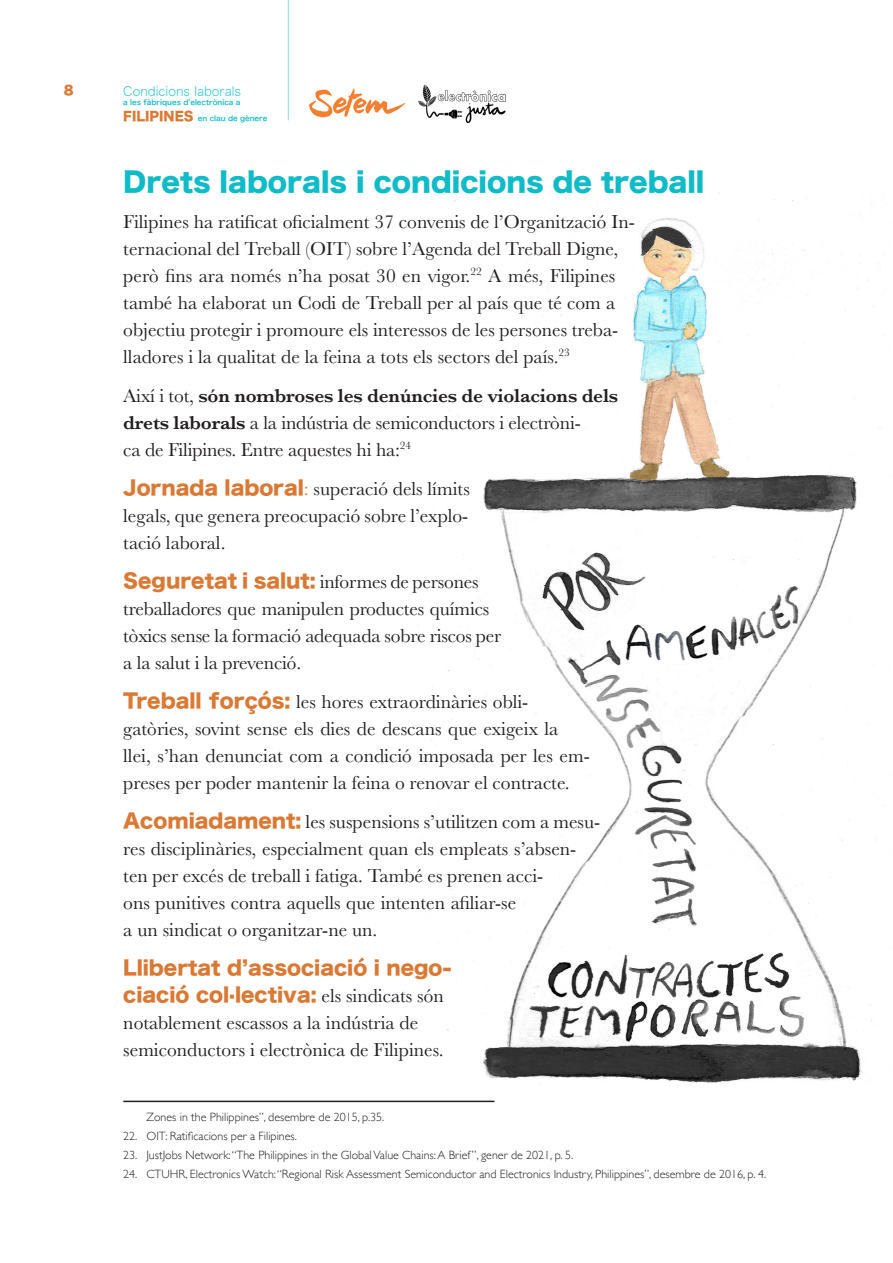
<style>
.page{position:relative;width:893px;height:1263px;background:#fff}
.page>*{position:absolute;margin:0;border:0;box-sizing:border-box;transform-origin:0 0}
.Body_Text{font:27px "Hira Kaku Std N W8";color:#0fbbc7}
.t1{font:19.5px/27px "Baskerville";color:#231f20}
.t2{font:12.75px "Hiragino Sans W1";color:#0fbbc7}
.t3{font:12.75px "Hira Kaku Std N W8";color:#da7934}
.t4{font:300 12px "Gill Sans";color:#231f20}
.t5{font:7.2px/15.8px "Hira Kaku Pro N W6";color:#0fbbc7}
.s1{font-family:"Hira Kaku Std N W8";font-size:12.75px;color:#da7934}
.s2{font-weight:600}
.s3{font-family:"Hiragino Sans W8";color:#da7934}
.s4{color:#da7934}
</style>
<div class="page">
<svg style="left:309px;top:89px;width:96px;height:28px"></svg>
<hr style="left:288px;top:0;width:1px;height:120px;background:#0fbbc7">
<img style="left:418px;top:84px;width:88px;height:39px">
<img style="left:417px;top:192px;width:464px;height:892px">
<hr style="left:123px;top:1101px;width:371px;height:1px;background:#231f20">
<p class="t3" style="left:64px;top:83px;width:11px">8</p>
<p class="t2" style="left:123px;top:80px;width:119px">Condicions laborals</p>
<p class="t5" style="left:123px;top:95px;width:146px">a les fàbriques d’electrònica a<br><span class="s1">FILIPINES</span> en clau de gènere</p>
<p class="Body_Text" style="left:123px;top:167px;width:583px">Drets laborals i condicions de treball</p>
<p class="t1" style="left:123px;top:208px;width:513px">Filipines ha ratificat oficialment 37 convenis de l’Organització In&shy;ternacional del Treball (OIT) sobre l’Agenda del Treball Digne, però fins ara només n’ha posat 30 en vigor.<sup>22</sup> A més, Filipines també ha elaborat un Codi de Treball per al país que té com a objectiu protegir i promoure els interessos de les persones treba&shy;lladores i la qualitat de la feina a tots els sectors del país.<sup>23</sup></p>
<p class="t1" style="left:123px;top:382px;width:496px">Així i tot, <span class="s2">són nombroses les denúncies de violacions dels drets laborals</span> a la indústria de semiconductors i electròni-<br>ca de Filipines. Entre aquestes hi ha:<sup>24</sup></p>
<p class="t1" style="left:123px;top:475px;width:348px;text-align:justify"><span class="s3">Jornada laboral</span><span class="s4">:</span> superació dels límits legals, que genera preocupació sobre l’explo&shy;tació laboral.</p>
<p class="t1" style="left:123px;top:568px;width:379px"><span class="s3">Seguretat i salut:</span> informes de persones treballadores que manipulen productes químics tòxics sense la formació adequada sobre riscos per a la salut i la prevenció.</p>
<p class="t1" style="left:123px;top:688px;width:468px"><span class="s3">Treball forçós:</span> les hores extraordinàries obli&shy;gatòries, sovint sense els dies de descans que exigeix la llei, s’han denunciat com a condició imposada per les em&shy;preses per poder mantenir la feina o renovar el contracte.</p>
<p class="t1" style="left:123px;top:808px;width:479px"><span class="s3">Acomiadament:</span> les suspensions s’utilitzen com a mesu&shy;res disciplinàries, especialment quan els empleats s’absen&shy;ten per excés de treball i fatiga. També es prenen acci-<br>ons punitives contra aquells que intenten afiliar-se<br>a un sindicat o organitzar-ne un.</p>
<p class="t1" style="left:123px;top:955px;width:330px"><span class="s3">Llibertat d’associació i nego&shy;ciació col·lectiva:</span> els sindicats són notablement escassos a la indústria de semiconductors i electrònica de Filipines.</p>
<p class="t4" style="left:146px;top:1107px;width:239px">Zones in the Philippines”, desembre de 2015, p.35.</p>
<p class="t4" style="left:123px;top:1126px;width:175px">22. OIT: Ratificacions per a Filipines.</p>
<p class="t4" style="left:123px;top:1145px;width:451px">23. JustJobs Network: “The Philippines in the Global Value Chains: A Brief”, gener de 2021, p. 5.</p>
<p class="t4" style="left:123px;top:1164px;width:644px">24. CTUHR, Electronics Watch: “Regional Risk Assessment Semiconductor and Electronics Industry, Philippines”, desembre de 2016, p. 4.</p>
</div>
